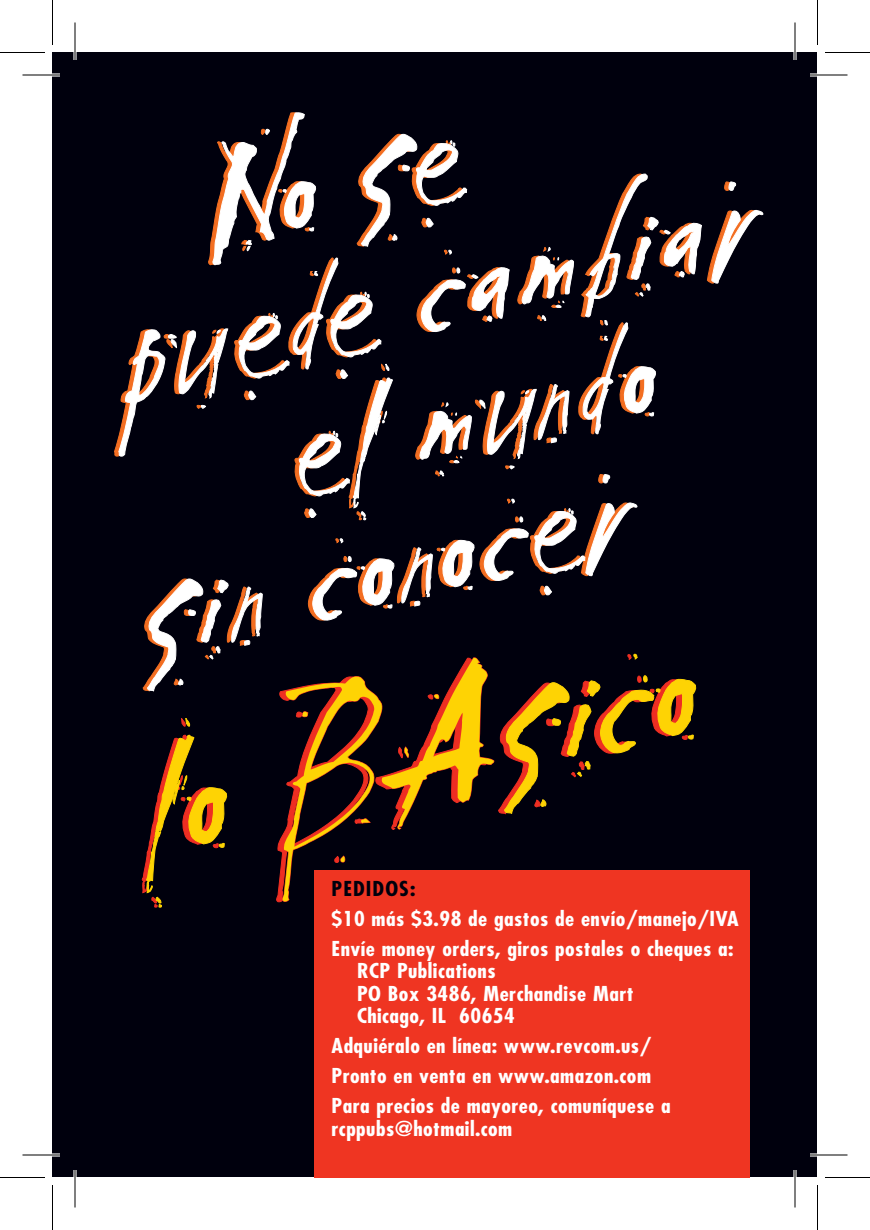
<style>
.page{position:relative;width:870px;height:1230px;background:#fff}
.page>*{position:absolute;margin:0;border:0;box-sizing:border-box;transform-origin:0 0}
.t1{font:169.25px "Smack Let Plain";color:#fed304}
.t2{font:139.75px "Smack Let Plain";color:#fff}
.t3{font:700 condensed 20px/30px "Futura";letter-spacing:.02em;color:#fff;scale:1.1 1}
.t4{font:700 condensed 20px "Futura";letter-spacing:.05em;color:#00000d;scale:1.1 1}
.s1{font-size:163.25px}
</style>
<div class="page">
<div style="left:52px;top:52px;width:766px;height:1126px;background:#00000d"></div>
<svg style="left:114px;top:112px;width:650px;height:796px"></svg>
<div style="left:314px;top:870px;width:436px;height:308px;background:#ef3522"></div>
<svg style="left:22px;top:73px;width:38px;height:4px"></svg>
<svg style="left:810px;top:73px;width:38px;height:4px"></svg>
<svg style="left:22px;top:1153px;width:38px;height:4px"></svg>
<svg style="left:810px;top:1153px;width:38px;height:4px"></svg>
<svg style="left:73px;top:22px;width:4px;height:38px"></svg>
<svg style="left:73px;top:1170px;width:4px;height:38px"></svg>
<svg style="left:793px;top:22px;width:4px;height:38px"></svg>
<svg style="left:793px;top:1170px;width:4px;height:38px"></svg>
<hr style="left:22px;top:75px;width:38px;height:1px;background:#000">
<hr style="left:810px;top:75px;width:38px;height:1px;background:#000">
<hr style="left:22px;top:1155px;width:38px;height:1px;background:#000">
<hr style="left:810px;top:1155px;width:38px;height:1px;background:#000">
<hr style="left:75px;top:22px;width:1px;height:38px;background:#000">
<hr style="left:75px;top:1170px;width:1px;height:38px;background:#000">
<hr style="left:795px;top:22px;width:1px;height:38px;background:#000">
<hr style="left:795px;top:1170px;width:1px;height:38px;background:#000">
<hr style="left:0;top:52px;width:45px;height:1px;background:#000">
<hr style="left:825px;top:52px;width:45px;height:1px;background:#000">
<hr style="left:0;top:1177px;width:45px;height:1px;background:#000">
<hr style="left:825px;top:1177px;width:45px;height:1px;background:#000">
<hr style="left:52px;top:0;width:1px;height:45px;background:#000">
<hr style="left:52px;top:1185px;width:1px;height:45px;background:#000">
<hr style="left:817px;top:0;width:1px;height:45px;background:#000">
<hr style="left:817px;top:1185px;width:1px;height:45px;background:#000">
<h2 class="t2" style="left:176px;top:129px;width:274px;rotate:-13deg">No se</h2>
<h2 class="t2" style="left:98px;top:278px;width:653px;rotate:-13deg">puede cambiar</h2>
<h2 class="t2" style="left:269px;top:371px;width:380px;rotate:-13deg">el mundo</h2>
<h2 class="t2" style="left:121px;top:536px;width:501px;rotate:-13deg">sin conocer</h2>
<h1 class="t1" style="left:113px;top:711px;width:578px;rotate:-13deg">lo BA<span class="s1">s</span>ico</h1>
<p class="t4" style="left:332px;top:876px;width:78px">PEDIDOS:</p>
<p class="t3" style="left:332px;top:903px;width:372px">$10 más $3.98 de gastos de envío/manejo/IVA<br>Envíe money orders, giros postales o cheques a:</p>
<p class="t3" style="left:357px;top:960px;width:253px;line-height:22.5px">RCP Publications<br>PO Box 3486, Merchandise Mart<br>Chicago, IL 60654</p>
<p class="t3" style="left:332px;top:1031px;width:310px">Adquiéralo en línea: www.revcom.us/<br>Pronto en venta en www.amazon.com<br>Para precios de mayoreo, comuníquese a</p>
<p class="t3" style="left:332px;top:1113px;width:166px">rcppubs@hotmail.com</p>
</div>
